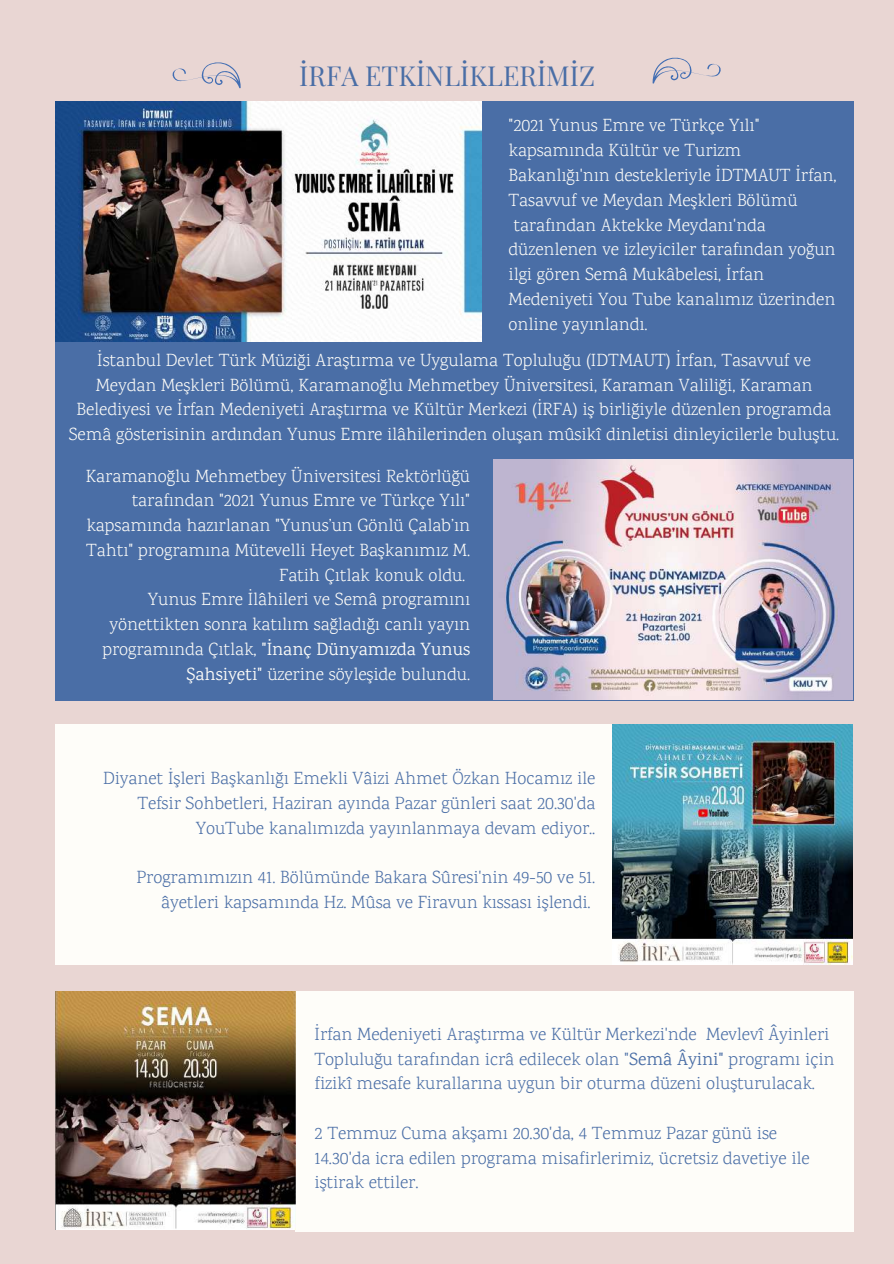
<style>
.page{position:relative;width:894px;height:1264px;background:#fff}
.page>*{position:absolute;margin:0;border:0;box-sizing:border-box;transform-origin:0 0}
.t1{font:27px "Playfair Display";color:#4a6ea6}
.t2{font:300 18px/24.8px "Karma";color:#fefdf9}
.t3{font:300 18px/24.8px "Karma";color:#4a6ea6}
.s1{font-weight:400}
</style>
<div class="page">
<div style="left:0;top:0;width:893px;height:1263px;background:#e9d6d3"></div>
<svg style="left:172px;top:62px;width:68px;height:26px"></svg>
<svg style="left:652px;top:57px;width:69px;height:27px"></svg>
<div style="left:55px;top:101px;width:798px;height:599px;background:#4a6ea6"></div>
<img style="left:493px;top:460px;width:359px;height:239px">
<img style="left:55px;top:101px;width:426px;height:240px">
<div style="left:55px;top:724px;width:683px;height:240px;background:#fefdf9"></div>
<div style="left:295px;top:991px;width:558px;height:240px;background:#fefdf9"></div>
<img style="left:612px;top:724px;width:240px;height:240px">
<img style="left:55px;top:991px;width:240px;height:238px">
<h1 class="t1" style="left:299px;top:56px;width:297px">İRFA ETKİNLİKLERİMİZ</h1>
<p class="t2" style="left:508px;top:115px;width:329px">"2021 Yunus Emre ve Türkçe Yılı" kapsamında Kültür ve Turizm Bakanlığı'nın destekleriyle İDTMAUT İrfan, Tasavvuf ve Meydan Meşkleri Bölümü tarafından Aktekke Meydanı'nda düzenlenen ve izleyiciler tarafından yoğun ilgi gören Semâ Mukâbelesi, İrfan Medeniyeti You Tube kanalımız üzerinden online yayınlandı.</p>
<p class="t2" style="left:69px;top:349px;width:771px;text-align:center">İstanbul Devlet Türk Müziği Araştırma ve Uygulama Topluluğu (IDTMAUT) İrfan, Tasavvuf ve Meydan Meşkleri Bölümü, Karamanoğlu Mehmetbey Üniversitesi, Karaman Valiliği, Karaman Belediyesi ve İrfan Medeniyeti Araştırma ve Kültür Merkezi (İRFA) iş birliğiyle düzenlen programda Semâ gösterisinin ardından Yunus Emre ilâhilerinden oluşan mûsikî dinletisi dinleyicilerle buluştu.</p>
<p class="t2" style="left:86px;top:465px;width:386px;text-align:right">Karamanoğlu Mehmetbey Üniversitesi Rektörlüğü tarafından "2021 Yunus Emre ve Türkçe Yılı" kapsamında hazırlanan "Yunus’un Gönlü Çalab’ın Tahtı" programına Mütevelli Heyet Başkanımız M.<br>Fatih Çıtlak konuk oldu.<br>Yunus Emre İlâhileri ve Semâ programını yönettikten sonra katılım sağladığı canlı yayın programında Çıtlak, <span class="s1">"İnanç Dünyamızda Yunus Şahsiyeti"</span> üzerine söyleşide bulundu.</p>
<p class="t3" style="left:103px;top:767px;width:493px;text-align:right">Diyanet İşleri Başkanlığı Emekli Vâizi Ahmet Özkan Hocamız ile<br>Tefsir Sohbetleri, Haziran ayında Pazar günleri saat 20.30'da<br>YouTube kanalımızda yayınlanmaya devam ediyor..</p>
<p class="t3" style="left:136px;top:866px;width:460px;text-align:right">Programımızın 41. Bölümünde Bakara Sûresi'nin 49-50 ve 51. âyetleri kapsamında Hz. Mûsa ve Firavun kıssası işlendi.</p>
<p class="t3" style="left:314px;top:1023px;width:521px">İrfan Medeniyeti Araştırma ve Kültür Merkezi'nde Mevlevî Âyinleri<br>Topluluğu tarafından icrâ edilecek olan "<span class="s1">Semâ Âyini"</span> programı için fizikî mesafe kurallarına uygun bir oturma düzeni oluşturulacak.</p>
<p class="t3" style="left:314px;top:1122px;width:496px">2 Temmuz Cuma akşamı 20.30'da, 4 Temmuz Pazar günü ise<br>14.30'da icra edilen programa misafirlerimiz, ücretsiz davetiye ile iştirak ettiler.</p>
</div>
